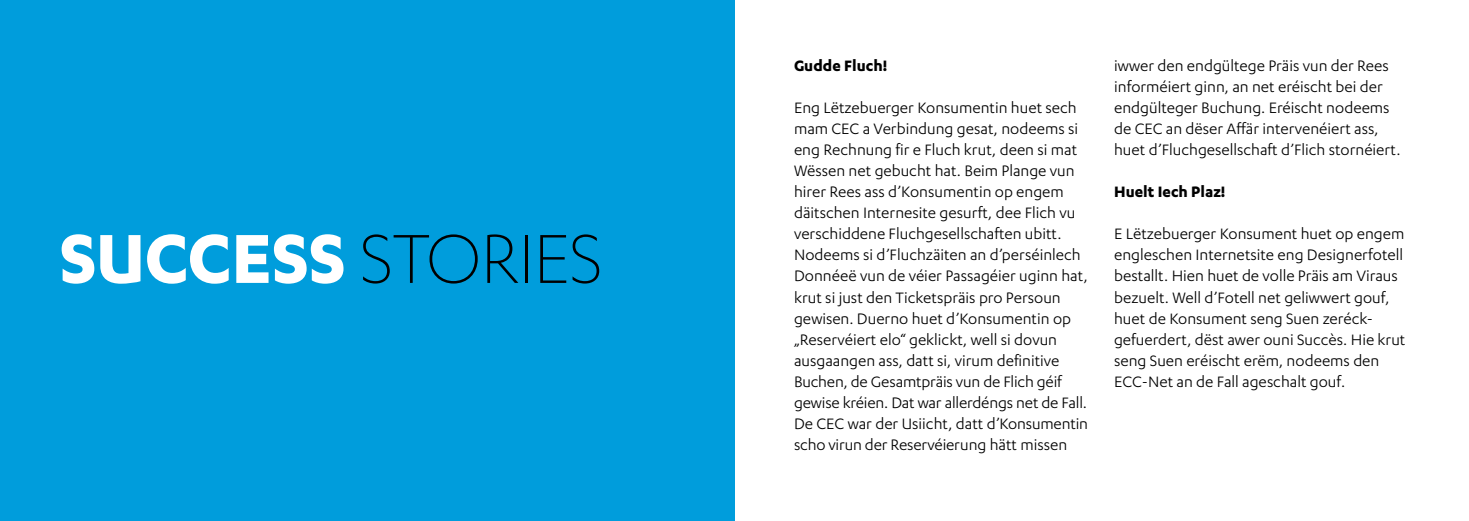
<style>
.page{position:relative;width:1469px;height:521px;background:#fff}
.page>*{position:absolute;margin:0;border:0;box-sizing:border-box;transform-origin:0 0}
.t1{font:700 80.5px "Karbon";letter-spacing:-.005em;color:#fff}
.t2{font:300 80.5px "Karbon";color:#000}
.t3{font:17.5px/21px "Karbon";color:#000}
.t4{font:700 17.5px "Karbon";color:#000}
.s1{font-weight:300;color:#000}
</style>
<div class="page">
<div style="left:0;top:0;width:734px;height:521px;background:#009ddc"></div>
<h1 class="t1" style="left:60px;top:212px;width:334px">SUCCESS <span class="s1">STORI</span></h1>
<h1 class="t2" style="left:533px;top:215px;width:65px">ES</h1>
<p class="t4" style="left:794px;top:56px;width:95px">Gudde Fluch!</p>
<p class="t3" style="left:794px;top:97px;width:295px">Eng Lëtzebuerger Konsumentin huet sech mam CEC a Verbindung gesat, nodeems si eng Rechnung fir e Fluch krut, deen si mat Wëssen net gebucht hat. Beim Plange vun hirer Rees ass d’Konsumentin op engem däitschen Internesite gesurft, dee Flich vu verschiddene Fluchgesellschaften ubitt.<br>Nodeems si d’Fluchzäiten an d’perséinlech Donnéeë vun de véier Passagéier uginn hat, krut si just den Ticketspräis pro Persoun gewisen. Duerno huet d’Konsumentin op „Reservéiert elo“ geklickt, well si dovun ausgaangen ass, datt si, virum definitive Buchen, de Gesamtpräis vun de Flich géif gewise kréien. Dat war allerdéngs net de Fall.<br>De CEC war der Usiicht, datt d’Konsumentin scho virun der Reservéierung hätt missen</p>
<p class="t3" style="left:1114px;top:55px;width:288px">iwwer den endgültege Präis vun der Rees informéiert ginn, an net eréischt bei der endgülteger Buchung. Eréischt nodeems de CEC an dëser Affär intervenéiert ass, huet d’Fluchgesellschaft d’Flich stornéiert.</p>
<p class="t4" style="left:1114px;top:182px;width:113px">Huelt Iech Plaz!</p>
<p class="t3" style="left:1114px;top:223px;width:293px">E Lëtzebuerger Konsument huet op engem engleschen Internetsite eng Designerfotell bestallt. Hien huet de volle Präis am Viraus bezuelt. Well d’Fotell net geliwwert gouf, huet de Konsument seng Suen zeréck&shy;gefuerdert, dëst awer ouni Succès. Hie krut seng Suen eréischt erëm, nodeems den ECC-Net an de Fall ageschalt gouf.</p>
</div>
